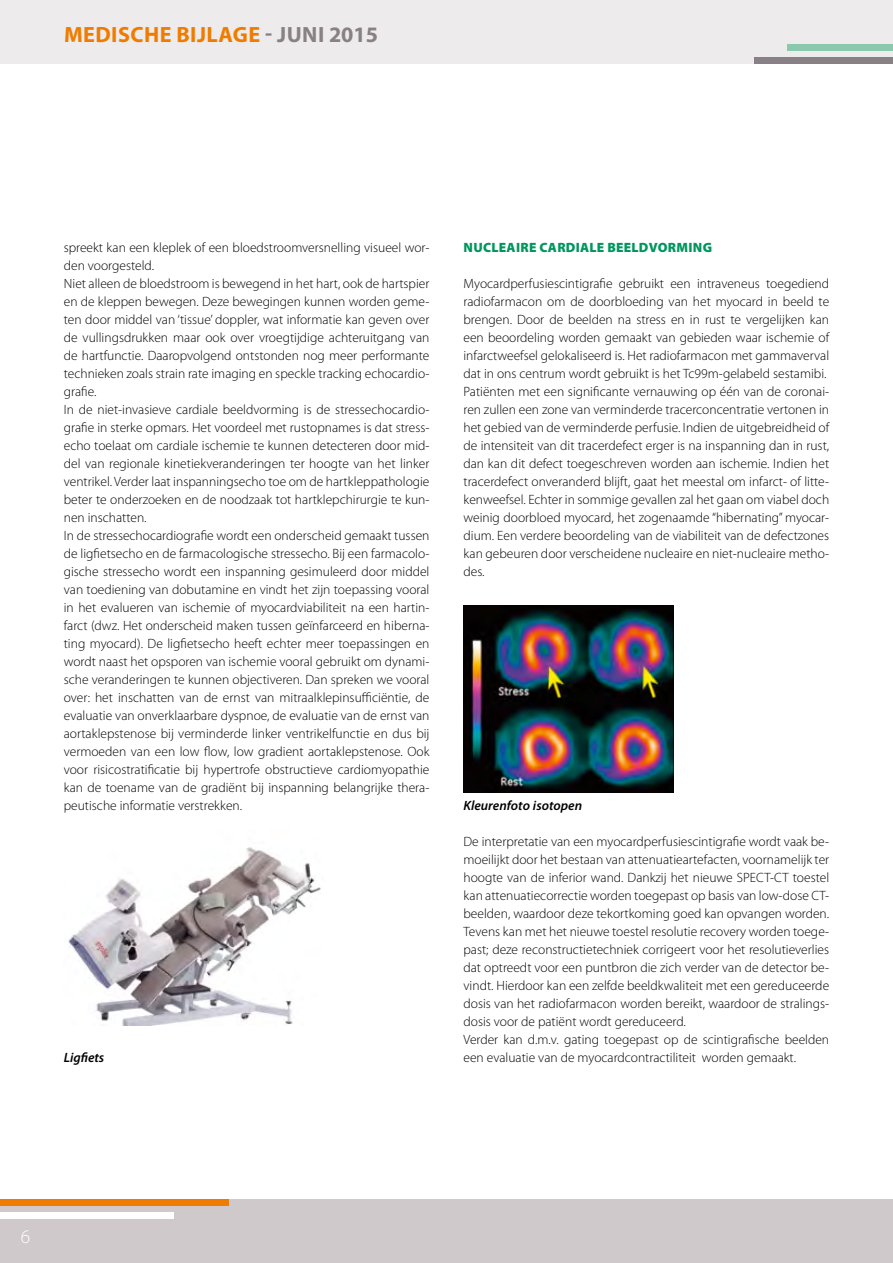
<style>
.page{position:relative;width:893px;height:1263px;background:#fff}
.page>*{position:absolute;margin:0;border:0;box-sizing:border-box;transform-origin:0 0}
.t1{font:700 22.2px "Myriad Pro";letter-spacing:.02em;color:#ef7c00}
.t2{font:300 19.35px "Myriad Pro";color:#fff}
.t3{font:300 13.5px/18px "Myriad Pro";color:#000}
.t4{font:900 13.5px "Myriad Pro";letter-spacing:.02em;color:#00965f}
.t5{font:italic 600 13.5px "Myriad Pro";color:#000}
.s1{color:#888084}
</style>
<div class="page">
<div style="left:0;top:1199px;width:893px;height:64px;background:#cfc9cb"></div>
<div style="left:0;top:0;width:893px;height:64px;background:#edebeb"></div>
<div style="left:0;top:1199px;width:228px;height:6px;background:#ef7c00"></div>
<div style="left:0;top:1212px;width:174px;height:6px;background:#fff"></div>
<div style="left:754px;top:57px;width:139px;height:7px;background:#888084"></div>
<div style="left:787px;top:45px;width:106px;height:6px;background:#8ac9ae"></div>
<img style="left:463px;top:606px;width:210px;height:186px">
<img style="left:68px;top:847px;width:253px;height:178px">
<h1 class="t1" style="left:64px;top:22px;width:316px">MEDISCHE BIJLAGE <span class="s1">- JUNI 2015</span></h1>
<p class="t3" style="left:64px;top:239px;width:367px">spreekt kan een kleplek of een bloedstroomversnelling visueel wor&shy;den voorgesteld.<br>Niet alleen de bloedstroom is bewegend in het hart, ook de hartspier en de kleppen bewegen. Deze bewegingen kunnen worden geme&shy;ten door middel van ‘tissue’ doppler, wat informatie kan geven over de vullingsdrukken maar ook over vroegtijdige achteruitgang van de hartfunctie. Daaropvolgend ontstonden nog meer performante technieken zoals strain rate imaging en speckle tracking echocardio&shy;grafie.<br>In de niet-invasieve cardiale beeldvorming is de stressechocardio&shy;grafie in sterke opmars. Het voordeel met rustopnames is dat stress&shy;echo toelaat om cardiale ischemie te kunnen detecteren door mid&shy;del van regionale kinetiekveranderingen ter hoogte van het linker ventrikel. Verder laat inspanningsecho toe om de hartkleppathologie beter te onderzoeken en de noodzaak tot hartklepchirurgie te kun&shy;nen inschatten.<br>In de stressechocardiografie wordt een onderscheid gemaakt tussen de ligfietsecho en de farmacologische stressecho. Bij een farmacolo&shy;gische stressecho wordt een inspanning gesimuleerd door middel van toediening van dobutamine en vindt het zijn toepassing vooral in het evalueren van ischemie of myocardviabiliteit na een hartin&shy;farct (dwz. Het onderscheid maken tussen geïnfarceerd en hiberna&shy;ting myocard). De ligfietsecho heeft echter meer toepassingen en wordt naast het opsporen van ischemie vooral gebruikt om dynami&shy;sche veranderingen te kunnen objectiveren. Dan spreken we vooral over: het inschatten van de ernst van mitraalklepinsufficiëntie, de evaluatie van onverklaarbare dyspnoe, de evaluatie van de ernst van aortaklepstenose bij verminderde linker ventrikelfunctie en dus bij vermoeden van een low flow, low gradient aortaklepstenose. Ook voor risicostratificatie bij hypertrofe obstructieve cardiomyopathie kan de toename van de gradiënt bij inspanning belangrijke thera&shy;peutische informatie verstrekken.</p>
<p class="t5" style="left:64px;top:1050px;width:42px">Ligfiets</p>
<p class="t4" style="left:464px;top:240px;width:250px">NUCLEAIRE CARDIALE BEELDVORMING</p>
<p class="t3" style="left:463px;top:275px;width:367px">Myocardperfusiescintigrafie gebruikt een intraveneus toegediend radiofarmacon om de doorbloeding van het myocard in beeld te brengen. Door de beelden na stress en in rust te vergelijken kan een beoordeling worden gemaakt van gebieden waar ischemie of infarctweefsel gelokaliseerd is. Het radiofarmacon met gammaverval dat in ons centrum wordt gebruikt is het Tc99m-gelabeld sestamibi.<br>Patiënten met een significante vernauwing op één van de coronai&shy;ren zullen een zone van verminderde tracerconcentratie vertonen in het gebied van de verminderde perfusie. Indien de uitgebreidheid of de intensiteit van dit tracerdefect erger is na inspanning dan in rust, dan kan dit defect toegeschreven worden aan ischemie. Indien het tracerdefect onveranderd blijft, gaat het meestal om infarct- of litte&shy;kenweefsel. Echter in sommige gevallen zal het gaan om viabel doch weinig doorbloed myocard, het zogenaamde “hibernating” myocar&shy;dium. Een verdere beoordeling van de viabiliteit van de defectzones kan gebeuren door verscheidene nucleaire en niet-nucleaire metho&shy;des.</p>
<p class="t5" style="left:463px;top:798px;width:120px">Kleurenfoto isotopen</p>
<p class="t3" style="left:463px;top:833px;width:367px">De interpretatie van een myocardperfusiescintigrafie wordt vaak be&shy;moeilijkt door het bestaan van attenuatieartefacten, voornamelijk ter hoogte van de inferior wand. Dankzij het nieuwe SPECT-CT toestel kan attenuatiecorrectie worden toegepast op basis van low-dose CT&shy;beelden, waardoor deze tekortkoming goed kan opvangen worden.<br>Tevens kan met het nieuwe toestel resolutie recovery worden toege&shy;past; deze reconstructietechniek corrigeert voor het resolutieverlies dat optreedt voor een puntbron die zich verder van de detector be&shy;vindt. Hierdoor kan een zelfde beeldkwaliteit met een gereduceerde dosis van het radiofarmacon worden bereikt, waardoor de stralings&shy;dosis voor de patiënt wordt gereduceerd.<br>Verder kan d.m.v. gating toegepast op de scintigrafische beelden een evaluatie van de myocardcontractiliteit worden gemaakt.</p>
<h2 class="t2" style="left:21px;top:1226px;width:11px">6</h2>
</div>
